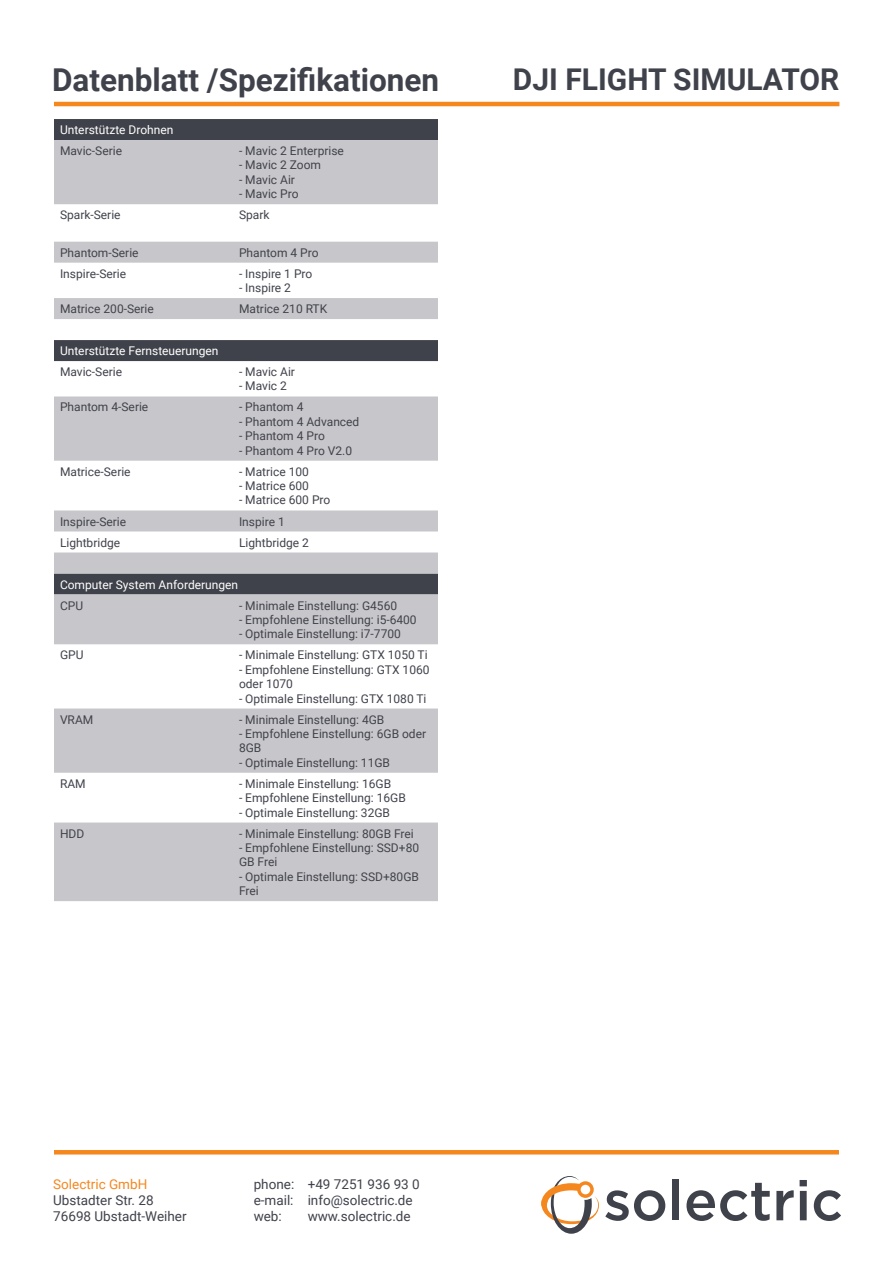
<style>
.page{position:relative;width:893px;height:1263px;background:#fff}
.page>*{position:absolute;margin:0;border:0;box-sizing:border-box;transform-origin:0 0}
.t1{font:700 31.5px "Roboto";color:#40424b}
.t2{font:700 30px "Roboto";color:#40424b}
.t3{font:13.5px/15.6px "Roboto";color:#40424b}
.t4{font:13.5px "Roboto";color:#f5871f}
.Zelle{font:12px/14.4px "Roboto";color:#40424b}
.Zelle-2{font:12px "Roboto";color:#fff}
</style>
<div class="page">
<hr style="left:54px;top:1150px;width:785px;height:4px;background:#f5871f">
<svg style="left:605px;top:1190px;width:60px;height:31px"></svg>
<div style="left:673px;top:1179px;width:6px;height:41px;background:#40424b"></div>
<svg style="left:686px;top:1183px;width:84px;height:38px"></svg>
<svg style="left:776px;top:1190px;width:18px;height:30px"></svg>
<svg style="left:800px;top:1180px;width:7px;height:40px"></svg>
<svg style="left:814px;top:1190px;width:27px;height:31px"></svg>
<svg style="left:541px;top:1176px;width:58px;height:58px"></svg>
<hr style="left:54px;top:102px;width:785px;height:4px;background:#f5871f">
<div style="left:54px;top:119px;width:384px;height:21px;background:#40424b"></div>
<svg style="left:54px;top:140px;width:384px;height:761px;fill:#c7c6ca"></svg>
<p class="t1" style="left:52px;top:57px;width:389px">Datenblatt /Spezifikationen</p>
<p class="Zelle-2" style="left:60px;top:121px;width:115px">Unterstützte Drohnen</p>
<p class="Zelle" style="left:60px;top:143px;width:64px">Mavic-Serie</p>
<p class="Zelle" style="left:239px;top:143px;width:106px">- Mavic 2 Enterprise</p>
<p class="Zelle" style="left:239px;top:158px;width:84px">- Mavic 2 Zoom</p>
<p class="Zelle" style="left:239px;top:172px;width:57px">- Mavic Air</p>
<p class="Zelle" style="left:239px;top:186px;width:61px">- Mavic Pro</p>
<p class="Zelle" style="left:60px;top:207px;width:62px">Spark-Serie</p>
<p class="Zelle" style="left:239px;top:207px;width:32px">Spark</p>
<p class="Zelle" style="left:60px;top:245px;width:80px">Phantom-Serie</p>
<p class="Zelle" style="left:239px;top:245px;width:81px">Phantom 4 Pro</p>
<p class="Zelle" style="left:60px;top:266px;width:68px">Inspire-Serie</p>
<p class="Zelle" style="left:239px;top:266px;width:75px">- Inspire 1 Pro</p>
<p class="Zelle" style="left:239px;top:280px;width:54px">- Inspire 2</p>
<p class="Zelle" style="left:60px;top:301px;width:95px">Matrice 200-Serie</p>
<p class="Zelle" style="left:239px;top:301px;width:90px">Matrice 210 RTK</p>
<p class="Zelle-2" style="left:60px;top:342px;width:160px">Unterstützte Fernsteuerungen</p>
<p class="Zelle" style="left:60px;top:364px;width:64px">Mavic-Serie</p>
<p class="Zelle" style="left:239px;top:364px;width:57px">- Mavic Air</p>
<p class="Zelle" style="left:239px;top:379px;width:49px">- Mavic 2</p>
<p class="Zelle" style="left:60px;top:400px;width:90px">Phantom 4-Serie</p>
<p class="Zelle" style="left:239px;top:400px;width:66px">- Phantom 4</p>
<p class="Zelle" style="left:239px;top:414px;width:122px">- Phantom 4 Advanced</p>
<p class="Zelle" style="left:239px;top:428px;width:87px">- Phantom 4 Pro</p>
<p class="Zelle" style="left:239px;top:443px;width:115px">- Phantom 4 Pro V2.0</p>
<p class="Zelle" style="left:60px;top:464px;width:72px">Matrice-Serie</p>
<p class="Zelle" style="left:239px;top:464px;width:72px">- Matrice 100</p>
<p class="Zelle" style="left:239px;top:478px;width:72px">- Matrice 600</p>
<p class="Zelle" style="left:239px;top:493px;width:93px">- Matrice 600 Pro</p>
<p class="Zelle" style="left:60px;top:514px;width:68px">Inspire-Serie</p>
<p class="Zelle" style="left:239px;top:514px;width:47px">Inspire 1</p>
<p class="Zelle" style="left:60px;top:535px;width:62px">Lightbridge</p>
<p class="Zelle" style="left:239px;top:535px;width:71px">Lightbridge 2</p>
<p class="Zelle-2" style="left:60px;top:576px;width:180px">Computer System Anforderungen</p>
<p class="Zelle" style="left:60px;top:598px;width:25px">CPU</p>
<p class="Zelle" style="left:239px;top:598px;width:160px">- Minimale Einstellung: G4560</p>
<p class="Zelle" style="left:239px;top:612px;width:179px">- Empfohlene Einstellung: i5-6400</p>
<p class="Zelle" style="left:239px;top:626px;width:163px">- Optimale Einstellung: i7-7700</p>
<p class="Zelle" style="left:60px;top:647px;width:25px">GPU</p>
<p class="Zelle" style="left:239px;top:647px;width:190px">- Minimale Einstellung: GTX 1050 Ti</p>
<p class="Zelle" style="left:239px;top:662px;width:192px">- Empfohlene Einstellung: GTX 1060 oder 1070</p>
<p class="Zelle" style="left:239px;top:691px;width:189px">- Optimale Einstellung: GTX 1080 Ti</p>
<p class="Zelle" style="left:60px;top:712px;width:35px">VRAM</p>
<p class="Zelle" style="left:239px;top:712px;width:147px">- Minimale Einstellung: 4GB</p>
<p class="Zelle" style="left:239px;top:726px;width:189px">- Empfohlene Einstellung: 6GB oder<br>8GB</p>
<p class="Zelle" style="left:239px;top:755px;width:153px">- Optimale Einstellung: 11GB</p>
<p class="Zelle" style="left:60px;top:776px;width:27px">RAM</p>
<p class="Zelle" style="left:239px;top:776px;width:154px">- Minimale Einstellung: 16GB</p>
<p class="Zelle" style="left:239px;top:790px;width:168px">- Empfohlene Einstellung: 16GB</p>
<p class="Zelle" style="left:239px;top:805px;width:153px">- Optimale Einstellung: 32GB</p>
<p class="Zelle" style="left:60px;top:826px;width:26px">HDD</p>
<p class="Zelle" style="left:239px;top:826px;width:176px">- Minimale Einstellung: 80GB Frei</p>
<p class="Zelle" style="left:239px;top:840px;width:182px">- Empfohlene Einstellung: SSD+80<br>GB Frei</p>
<p class="Zelle" style="left:239px;top:869px;width:181px">- Optimale Einstellung: SSD+80GB<br>Frei</p>
<p class="t2" style="left:513px;top:58px;width:328px">DJI FLIGHT SIMULATOR</p>
<p class="t4" style="left:53px;top:1175px;width:96px">Solectric GmbH</p>
<p class="t3" style="left:53px;top:1192px;width:135px">Ubstadter Str. 28<br>76698 Ubstadt-Weiher</p>
<p class="t3" style="left:254px;top:1176px;width:168px">phone: +49 7251 936 93 0 e-mail: info@solectric.de web:</p>
<p class="t3" style="left:308px;top:1207px;width:104px">www.solectric.de</p>
</div>
